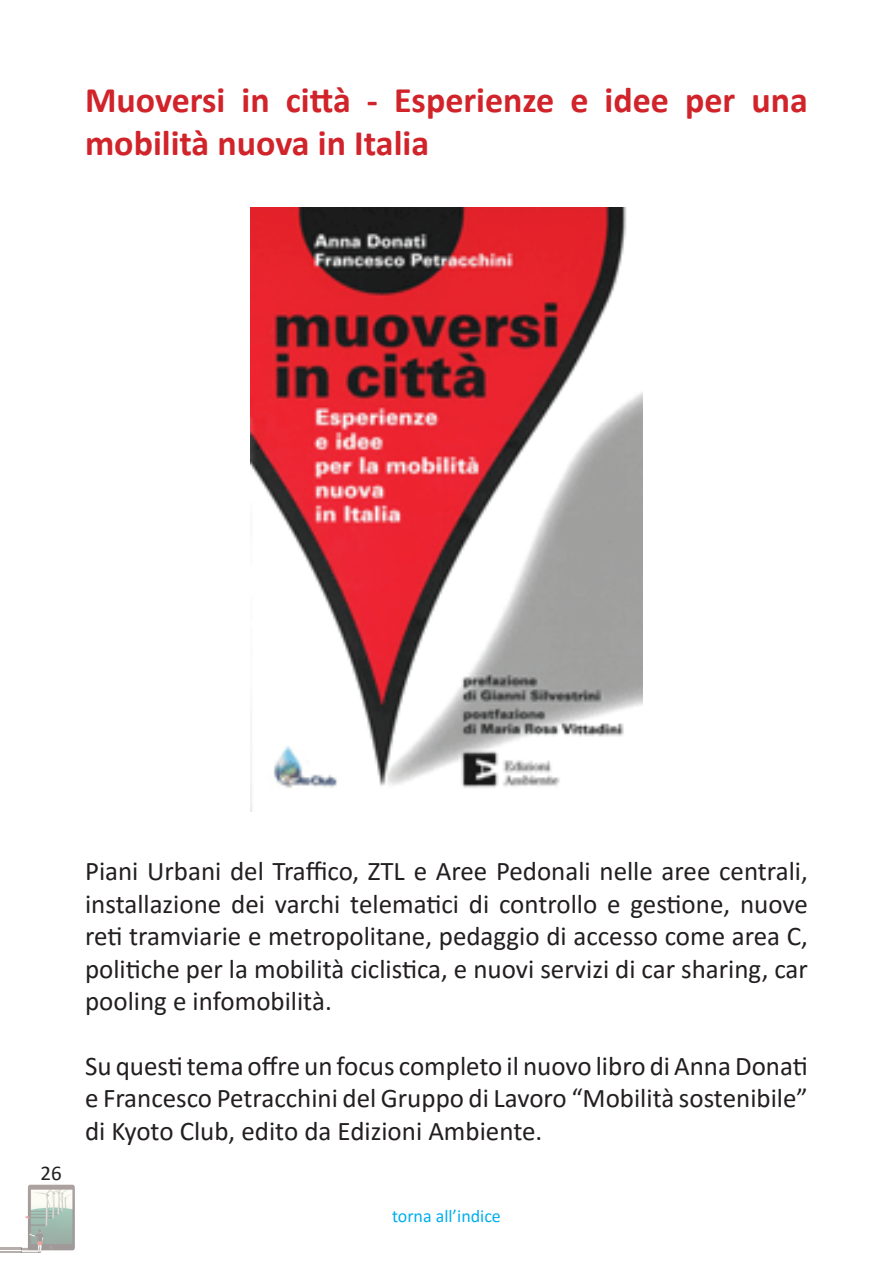
<style>
.page{position:relative;width:893px;height:1263px;background:#fff}
.page>*{position:absolute;margin:0;border:0;box-sizing:border-box;transform-origin:0 0}
.t1{font:700 36px/43.2px "Calibri";color:#d1232a}
.t2{font:27px/32.4px "Calibri";color:#231f20;text-align:justify}
.t3{font:21px "Calibri";color:#231f20}
.t4{font:18px "Calibri";color:#00aeef}
</style>
<div class="page">
<img style="left:21px;top:1185px;width:54px;height:67px">
<hr style="left:0;top:1247px;width:21px;height:3px;background:#6b5e58">
<svg style="left:0;top:1251px;width:21px;height:1px"></svg>
<img style="left:251px;top:207px;width:391px;height:604px">
<h1 class="t1" style="left:85px;top:77px;width:724px">Muoversi in città - Esperienze e idee per una mobilità nuova in Italia</h1>
<p class="t3" style="left:41px;top:1158px;width:23px">26</p>
<p class="t2" style="left:85px;top:854px;width:724px">Piani Urbani del Traffico, ZTL e Aree Pedonali nelle aree centrali, installazione dei varchi telematici di controllo e gestione, nuove reti tramviarie e metropolitane, pedaggio di accesso come area C, politiche per la mobilità ciclistica, e nuovi servizi di car sharing, car pooling e infomobilità.</p>
<p class="t2" style="left:85px;top:1049px;width:724px">Su questi tema offre un focus completo il nuovo libro di Anna Donati e Francesco Petracchini del Gruppo di Lavoro “Mobilità sostenibile” di Kyoto Club, edito da Edizioni Ambiente.</p>
<p class="t4" style="left:392px;top:1204px;width:110px">torna all’indice</p>
</div>
